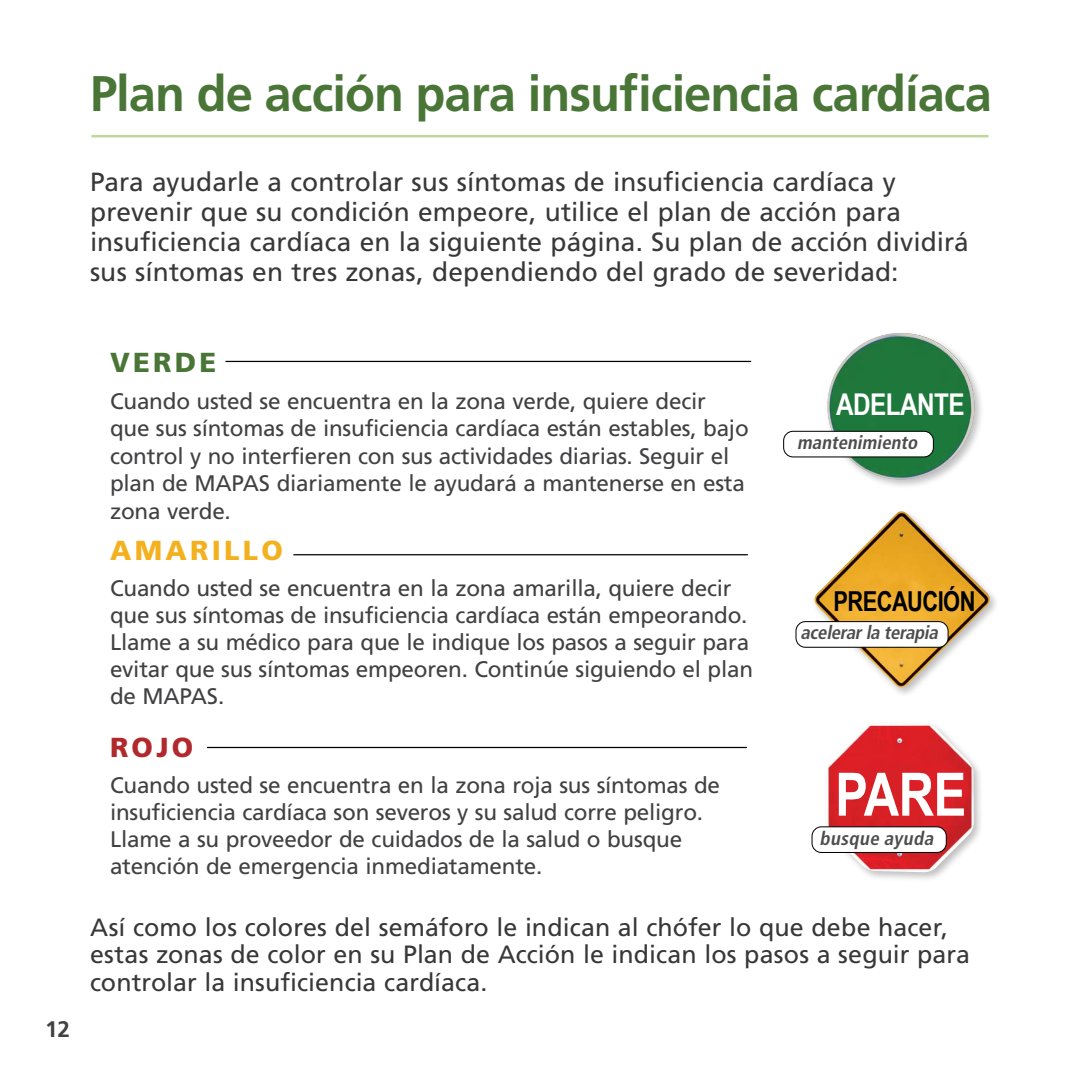
<style>
.page{position:relative;width:1080px;height:1080px;background:#fff}
.page>*{position:absolute;margin:0;border:0;box-sizing:border-box;transform-origin:0 0}
.t1{font:700 60px "Arial Narrow";color:#fff}
.head_1{font:700 50px "Frutiger LT Std";letter-spacing:-.02em;color:#497637}
.t2{font:700 30px "Arial Narrow";letter-spacing:-.02em;color:#fff}
.t3{font:700 27.5px "Arial Narrow";letter-spacing:-.02em;color:#000}
.t4{font:900 27.5px "Frutiger LT Std";letter-spacing:.12em;color:#f3b120}
.t5{font:900 27.5px "Frutiger LT Std";letter-spacing:.12em;color:#497637}
.t6{font:900 27.5px "Frutiger LT Std";color:#b2292d}
.bullet_main{font:26.25px/30px "Frutiger LT Std";letter-spacing:.005em;color:#383839}
.bullet_main-2{font:25px/27.5px "Frutiger LT Std";color:#383839}
.text_4{font:22.5px/27px "Frutiger LT Std";letter-spacing:-.01em;color:#414042}
.t7{font:700 22.5px "Frutiger LT Std";color:#414042}
.Heading_2{font:italic 700 condensed 19px "Frutiger LT Std";color:#4d4d4f}
.t8{font:italic 700 condensed 18.75px "Frutiger LT Std";color:#4d4d4f}
</style>
<div class="page">
<hr style="left:91px;top:135px;width:898px;height:2px;background:#bdd89a">
<hr style="left:225px;top:361px;width:526px;height:1px;background:#000">
<hr style="left:293px;top:554px;width:455px;height:1px;background:#000">
<hr style="left:207px;top:747px;width:540px;height:1px;background:#000">
<div style="left:824px;top:330px;width:161px;height:159px;background:#000;opacity:.25"></div>
<div style="left:827px;top:333px;width:147px;height:146px;background:#000;opacity:.3"></div>
<img style="left:827px;top:333px;width:147px;height:146px;border-radius:73px">
<div style="left:784px;top:431px;width:149px;height:26px;background:#fff;border-radius:9px"></div>
<div style="left:783px;top:431px;width:151px;height:26px;border:1px solid #000;border-radius:9px"></div>
<img style="left:814px;top:511px;width:181px;height:180px">
<div style="left:796px;top:622px;width:152px;height:25px;background:#fff;border-radius:9px"></div>
<div style="left:795px;top:621px;width:154px;height:27px;border:1px solid #000;border-radius:9px"></div>
<div style="left:822px;top:720px;width:162px;height:162px;background:#000;opacity:.25"></div>
<img style="left:826px;top:723px;width:148px;height:149px">
<div style="left:812px;top:827px;width:134px;height:25px;background:#fff;border-radius:9px"></div>
<div style="left:812px;top:826px;width:135px;height:27px;border:1px solid #000;border-radius:9px"></div>
<p class="head_1" style="left:90px;top:64px;width:903px">Plan de acción para insuficiencia cardíaca</p>
<p class="bullet_main" style="left:90px;top:167px;width:880px">Para ayudarle a controlar sus síntomas de insuficiencia cardíaca y prevenir que su condición empeore, utilice el plan de acción para insuficiencia cardíaca en la siguiente página. Su plan de acción dividirá sus síntomas en tres zonas, dependiendo del grado de severidad:</p>
<p class="t7" style="left:45px;top:1016px;width:27px">12</p>
<p class="t5" style="left:110px;top:346px;width:108px">VERDE</p>
<p class="text_4" style="left:110px;top:387px;width:640px">Cuando usted se encuentra en la zona verde, quiere decir que sus síntomas de insuficiencia cardíaca están estables, bajo control y no interfieren con sus actividades diarias. Seguir el plan de MAPAS diariamente le ayudará a mantenerse en esta zona verde.</p>
<p class="t4" style="left:110px;top:534px;width:174px">AMARILLO</p>
<p class="text_4" style="left:110px;top:575px;width:645px">Cuando usted se encuentra en la zona amarilla, quiere decir que sus síntomas de insuficiencia cardíaca están empeorando.<br>Llame a su médico para que le indique los pasos a seguir para evitar que sus síntomas empeoren. Continúe siguiendo el plan de MAPAS.</p>
<p class="t6" style="left:110px;top:730px;width:85px">ROJO</p>
<p class="text_4" style="left:110px;top:771px;width:612px">Cuando usted se encuentra en la zona roja sus síntomas de insuficiencia cardíaca son severos y su salud corre peligro.<br>Llame a su proveedor de cuidados de la salud o busque atención de emergencia inmediatamente.</p>
<p class="t2" style="left:836px;top:382px;width:130px">ADELANTE</p>
<p class="t8" style="left:797px;top:431px;width:125px">mantenimiento</p>
<p class="t3" style="left:833px;top:581px;width:143px">PRECAUCIÓN</p>
<p class="t8" style="left:801px;top:622px;width:143px">acelerarla terapia</p>
<p class="t1" style="left:835px;top:749px;width:133px">PARE</p>
<p class="Heading_2" style="left:819px;top:827px;width:119px">busque ayuda</p>
<p class="bullet_main-2" style="left:90px;top:914px;width:881px">Así como los colores del semáforo le indican al chófer lo que debe hacer, estas zonas de color en su Plan de Acción le indican los pasos a seguir para controlar la insuficiencia cardíaca.</p>
</div>
